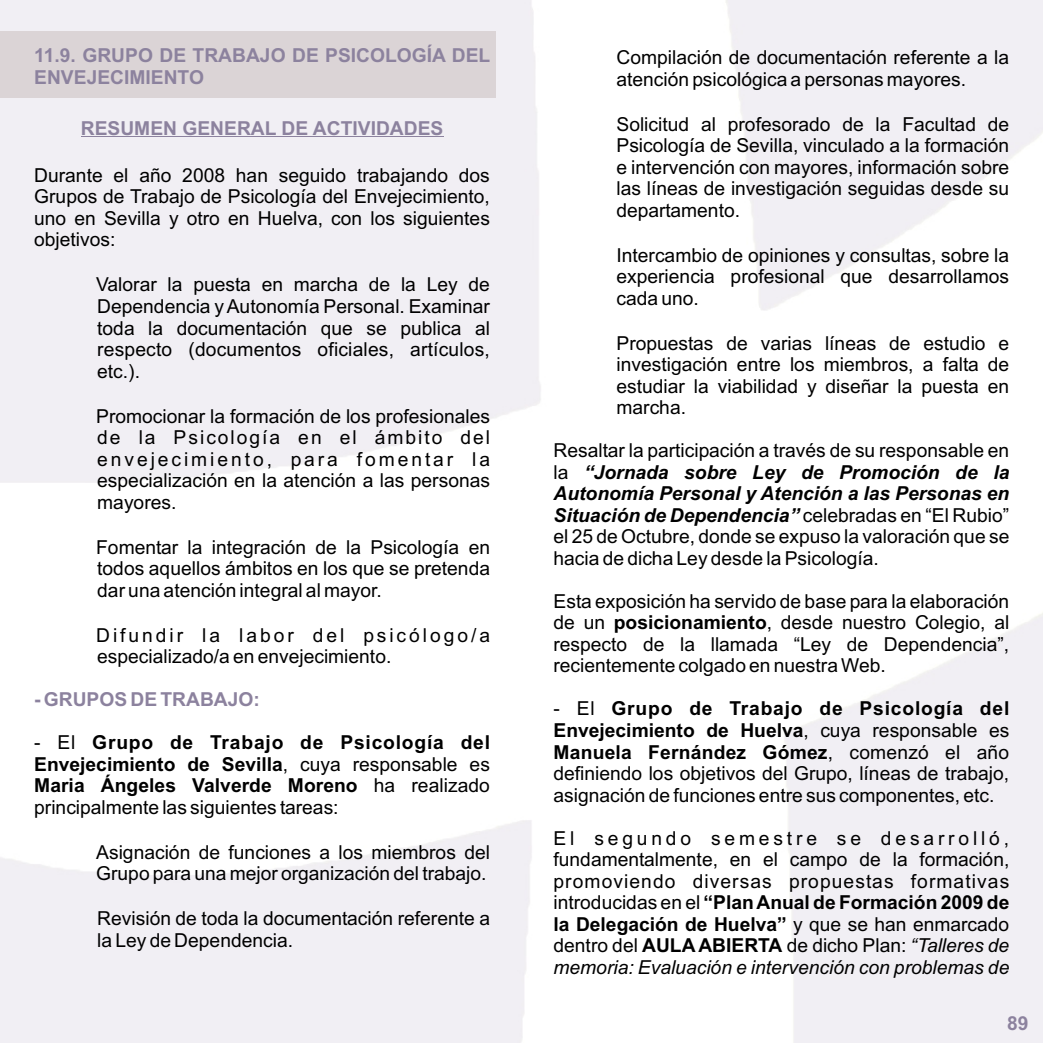
<style>
.page{position:relative;width:1043px;height:1043px;background:#fff}
.page>*{position:absolute;margin:0;border:0;box-sizing:border-box;transform-origin:0 0}
.t1{font:19.25px/21.5px "Arial";color:#000}
.t2{font:700 19.25px "Arial";letter-spacing:.005em;color:#000}
.t3{font:700 19.25px/21.5px "Arial";letter-spacing:.04em;color:#000}
.t4{font:700 19.25px/21.5px "Arial";color:#8c829e}
.t5{font:italic 19.25px/21.5px "Arial";color:#000}
.t6{font:19.25px/21.5px "Arial";letter-spacing:.055em;color:#000}
.t7{font:italic 700 19.25px "Arial";color:#000}
.t8{font:19.25px "Arial";letter-spacing:.2em;color:#000}
.t9{font:19.25px "Arial";letter-spacing:.15em;color:#000}
.t10{font:19.25px "Arial";letter-spacing:.155em;color:#000}
.s1{font-weight:400;font-style:normal}
.s2{font-weight:700;font-style:italic}
.s3{font-weight:700}
.s4{font-weight:400}
.s5{font-style:normal}
.s6{font-weight:700;font-style:normal}
</style>
<div class="page">
<div style="left:0;top:31px;width:496px;height:67px;background:#dbd4d6"></div>
<hr style="left:81px;top:136px;width:362px;height:1px;background:#8c829e">
<p class="t4" style="left:34px;top:46px;width:458px">11.9. GRUPO DE TRABAJO DE PSICOLOGÍA DEL<br>ENVEJECIMIENTO</p>
<p class="t4" style="left:81px;top:119px;width:364px">RESUMEN GENERAL DE ACTIVIDADES</p>
<p class="t1" style="left:617px;top:48px;width:394px">Compilación de documentación referente a la atención psicológica a personas mayores.</p>
<p class="t1" style="left:617px;top:115px;width:394px;text-align:justify">Solicitud al profesorado de la Facultad de Psicología de Sevilla, vinculado a la formación e intervención con mayores, información sobre</p>
<p class="t1" style="left:34px;top:166px;width:457px">Durante el año 2008 han seguido trabajando dos</p>
<p class="t1" style="left:617px;top:179px;width:394px">las líneas de investigación seguidas desde su</p>
<p class="t1" style="left:34px;top:188px;width:457px">Grupos de Trabajo de Psicología del Envejecimiento,</p>
<p class="t1" style="left:617px;top:201px;width:125px">departamento.</p>
<p class="t1" style="left:34px;top:209px;width:457px">uno en Sevilla y otro en Huelva, con los siguientes objetivos:</p>
<p class="t1" style="left:617px;top:246px;width:394px">Intercambio de opiniones y consultas, sobre la experiencia profesional que desarrollamos</p>
<p class="t1" style="left:96px;top:276px;width:395px">Valorar la puesta en marcha de la Ley de</p>
<p class="t1" style="left:617px;top:289px;width:84px">cada uno.</p>
<p class="t1" style="left:97px;top:297px;width:394px">Dependencia y Autonomía Personal. Examinar toda la documentación que se publica al</p>
<p class="t1" style="left:617px;top:334px;width:394px">Propuestas de varias líneas de estudio e</p>
<p class="t1" style="left:97px;top:340px;width:394px">respecto (documentos oficiales, artículos,</p>
<p class="t1" style="left:617px;top:356px;width:394px">investigación entre los miembros, a falta de</p>
<p class="t1" style="left:97px;top:362px;width:44px">etc.).</p>
<p class="t1" style="left:617px;top:377px;width:394px">estudiar la viabilidad y diseñar la puesta en marcha.</p>
<p class="t1" style="left:96px;top:407px;width:395px">Promocionar la formación de los profesionales de la Psicología en el ámbito del</p>
<p class="t1" style="left:554px;top:442px;width:457px">Resaltar la participación a través de su responsable en</p>
<p class="t9" style="left:97px;top:452px;width:394px">envejecimiento, para fomentar la</p>
<p class="t7" style="left:554px;top:465px;width:457px"><span class="s1">la</span> “Jornada sobre Ley de Promoción de la</p>
<p class="t1" style="left:97px;top:471px;width:394px">especialización en la atención a las personas</p>
<p class="t7" style="left:554px;top:486px;width:457px">Autonomía Personal y Atención a las Personas en</p>
<p class="t1" style="left:97px;top:493px;width:81px">mayores.</p>
<p class="t1" style="left:554px;top:506px;width:457px"><span class="s2">Situación de Dependencia”</span> celebradas en “El Rubio” el 25 de Octubre, donde se expuso la valoración que se</p>
<p class="t1" style="left:96px;top:538px;width:395px">Fomentar la integración de la Psicología en</p>
<p class="t1" style="left:554px;top:549px;width:327px">hacia de dicha Ley desde la Psicología.</p>
<p class="t1" style="left:97px;top:560px;width:394px">todos aquellos ámbitos en los que se pretenda dar una atención integral al mayor.</p>
<p class="t1" style="left:554px;top:592px;width:457px">Esta exposición ha servido de base para la elaboración de un <span class="s3">posicionamiento</span>, desde nuestro Colegio, al</p>
<p class="t10" style="left:96px;top:628px;width:395px">Difundir la labor del psicólogo/a</p>
<p class="t1" style="left:554px;top:635px;width:457px">respecto de la llamada “Ley de Dependencia”,</p>
<p class="t1" style="left:97px;top:648px;width:296px">especializado/a en envejecimiento.</p>
<p class="t1" style="left:554px;top:657px;width:334px">recientemente colgado en nuestra Web.</p>
<p class="t3" style="left:554px;top:700px;width:457px"><span class="s4">- El</span> Grupo de Trabajo de Psicología del<br>Envejecimiento de Huelva<span class="s4">, cuya responsable es</span></p>
<p class="t4" style="left:34px;top:691px;width:227px">- GRUPOS DE TRABAJO:</p>
<p class="t3" style="left:34px;top:734px;width:457px"><span class="s4">- El</span> Grupo de Trabajo de Psicología del</p>
<p class="t2" style="left:554px;top:744px;width:457px">Manuela Fernández Gómez<span class="s4">, comenzó el año</span></p>
<p class="t2" style="left:34px;top:757px;width:457px">Envejecimiento de Sevilla<span class="s4">, cuya responsable es</span></p>
<p class="t1" style="left:554px;top:764px;width:457px">definiendo los objetivos del Grupo, líneas de trabajo,</p>
<p class="t2" style="left:34px;top:778px;width:457px">Maria Ángeles Valverde Moreno <span class="s4">ha realizado</span></p>
<p class="t1" style="left:554px;top:786px;width:442px">asignación de funciones entre sus componentes, etc.</p>
<p class="t1" style="left:34px;top:798px;width:306px">principalmente las siguientes tareas:</p>
<p class="t8" style="left:554px;top:831px;width:457px">El segundo semestre se desarrolló,</p>
<p class="t1" style="left:96px;top:843px;width:395px">Asignación de funciones a los miembros del</p>
<p class="t1" style="left:554px;top:850px;width:457px">fundamentalmente, en el campo de la formación,</p>
<p class="t1" style="left:96px;top:865px;width:392px">Grupo para una mejor organización del trabajo.</p>
<p class="t6" style="left:554px;top:872px;width:457px">promoviendo diversas propuestas formativas introducidas en el <span class="s3">“Plan Anual de Formación 2009 de</span></p>
<p class="t1" style="left:97px;top:910px;width:394px">Revisión de toda la documentación referente a</p>
<p class="t2" style="left:554px;top:917px;width:457px">la Delegación de Huelva” <span class="s4">y que se han enmarcado</span></p>
<p class="t1" style="left:97px;top:931px;width:197px">la Ley de Dependencia.</p>
<p class="t5" style="left:554px;top:936px;width:457px"><span class="s5">dentro del</span> <span class="s6">AULA ABIERTA</span> <span class="s5">de dicho Plan:</span> “Talleres de memoria: Evaluación e intervención con problemas de</p>
<p class="t4" style="left:1007px;top:1014px;width:23px">89</p>
</div>
